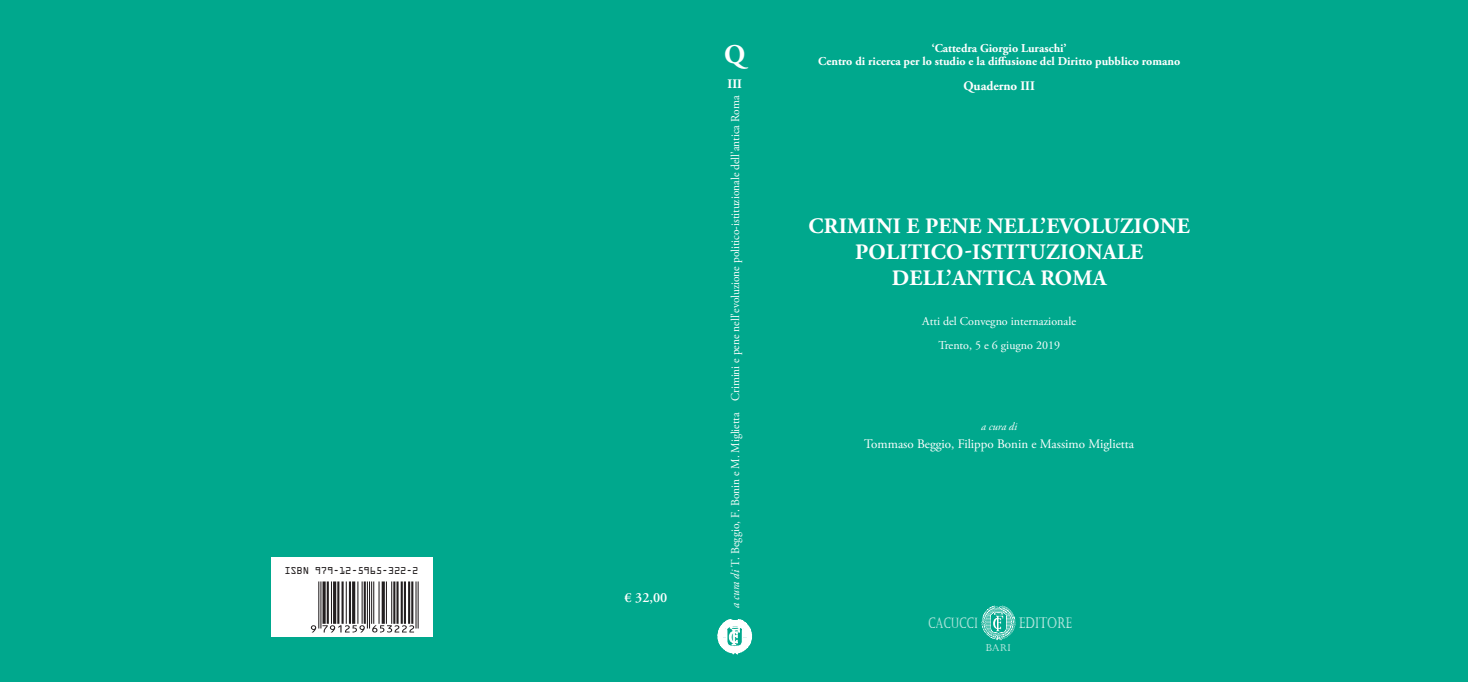
<style>
.page{position:relative;width:1468px;height:682px;background:#fff}
.page>*{position:absolute;margin:0;border:0;box-sizing:border-box;transform-origin:0 0}
.t1{font:700 27px "Adobe Garamond Pro";color:#fff}
.t2{font:700 22px "Adobe Garamond Pro";letter-spacing:.015em;color:#fff}
.t3{font:15.1px "Castellar";color:#fff;scale:.74 1}
.t4{font:14.5px "Castellar";color:#fff;scale:.67 1}
.t5{font:600 14px "Adobe Garamond Pro";color:#fff}
.t6{font:13px "Adobe Garamond Pro";color:#fff}
.t7{font:700 13px "Adobe Garamond Pro";color:#fff}
.t8{font:12px "Adobe Garamond Pro";color:#fff;scale:.95 1}
.t9{font:700 12px "Adobe Garamond Pro";color:#fff}
.t10{font:12px/24.3px "Adobe Garamond Pro";color:#fff;text-align:center}
.t11{font:italic 11px "Adobe Garamond Pro";color:#fff}
.t12{font:9.6px "Castellar";color:#fff}
.t13{font:9px "OCRA Std";letter-spacing:-.03em;color:#231f20}
.s1{font-style:italic}
</style>
<div class="page">
<div style="left:0;top:0;width:1467px;height:682px;background:#00a88d"></div>
<svg style="left:717px;top:619px;width:34px;height:35px"></svg>
<svg style="left:981px;top:606px;width:34px;height:34px"></svg>
<div style="left:271px;top:557px;width:161px;height:80px;background:#fff"></div>
<svg style="left:311px;top:581px;width:107px;height:51px"></svg>
<p class="t13" style="left:284px;top:567px;width:136px">ISBN 979-12-5965-322-2</p>
<p class="t5" style="left:624px;top:590px;width:44px">€ 32,00</p>
<p class="t1" style="left:724px;top:39px;width:23px">Q</p>
<p class="t7" style="left:727px;top:77px;width:16px">III</p>
<p class="t8" style="left:728px;top:608px;width:540px;rotate:-90deg"><span class="s1">a cura di</span> T. Beggio, F. Bonin e M. Miglietta Crimini e pene nell’evoluzione politico-istituzionale dell’antica Roma</p>
<p class="t9" style="left:931px;top:41px;width:136px">‘Cattedra Giorgio Luraschi’</p>
<p class="t9" style="left:818px;top:54px;width:363px">Centro di ricerca per lo studio e la diffusione del Diritto pubblico romano</p>
<p class="t7" style="left:963px;top:79px;width:73px">Quaderno III</p>
<p class="t2" style="left:808px;top:213px;width:383px">CRIMINI E PENE NELL’EVOLUZIONE</p>
<p class="t2" style="left:855px;top:239px;width:289px">POLITICO-ISTITUZIONALE</p>
<p class="t2" style="left:891px;top:265px;width:216px">DELL’ANTICA ROMA</p>
<p class="t10" style="left:922px;top:309px;width:155px">Atti del Convegno internazionale<br>Trento, 5 e 6 giugno 2019</p>
<p class="t11" style="left:981px;top:420px;width:38px">a cura di</p>
<p class="t6" style="left:864px;top:436px;width:271px">Tommaso Beggio, Filippo Bonin e Massimo Miglietta</p>
<p class="t4" style="left:928px;top:614px;width:76px">CACUCCI</p>
<p class="t3" style="left:1018px;top:614px;width:73px">EDITORE</p>
<p class="t12" style="left:985px;top:642px;width:27px">BARI</p>
</div>
